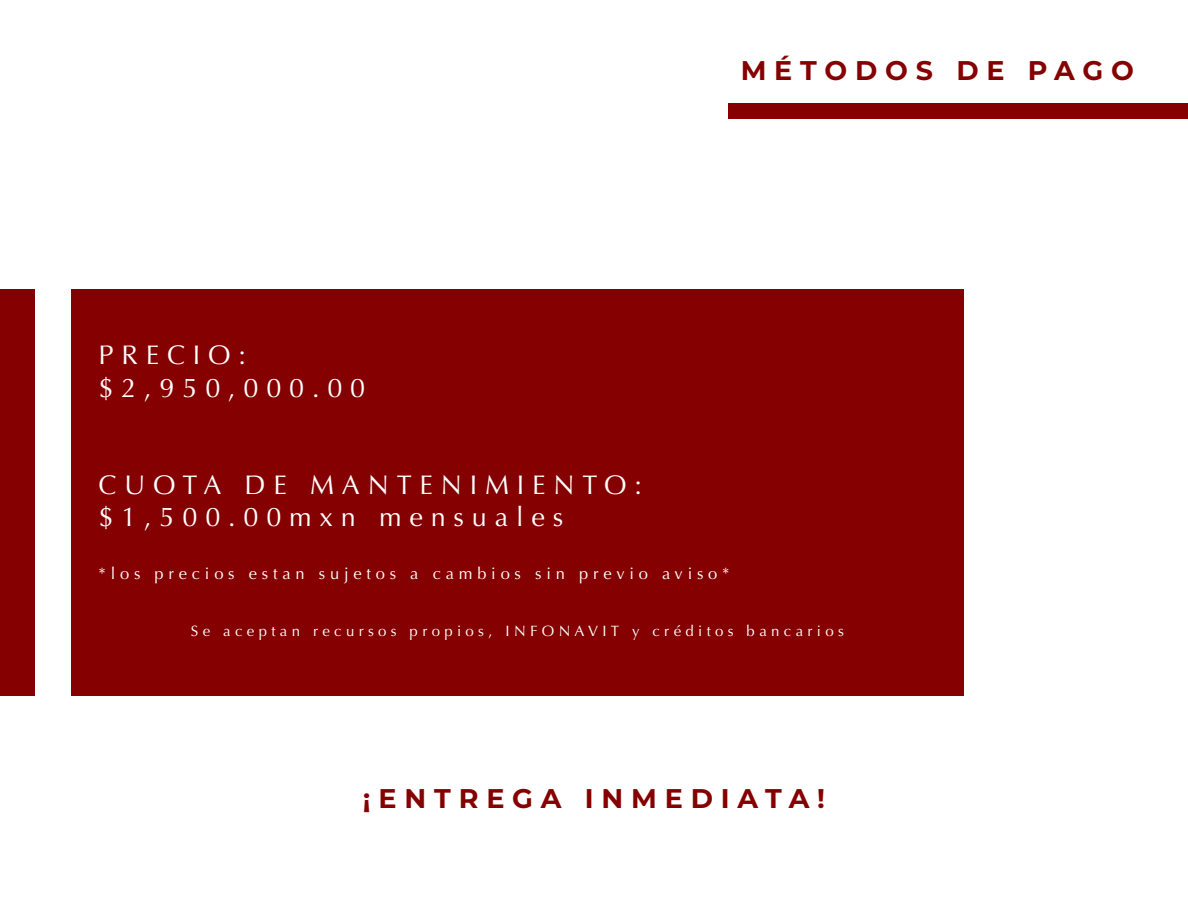
<style>
.page{position:relative;width:1188px;height:918px;background:#fff}
.page>*{position:absolute;margin:0;border:0;box-sizing:border-box;transform-origin:0 0}
.t1{font:27px/32.4px "Optima";letter-spacing:.29em;color:#fff}
.t2{font:700 27px "Montserrat";letter-spacing:.29em;color:#850000}
.t3{font:16.5px "Optima";letter-spacing:.29em;color:#fff}
.t4{font:15px "Optima";letter-spacing:.29em;color:#fff}
</style>
<div class="page">
<div style="left:71px;top:289px;width:893px;height:406px;background:#850000"></div>
<div style="left:0;top:289px;width:35px;height:406px;background:#850000"></div>
<div style="left:728px;top:103px;width:460px;height:15px;background:#850000"></div>
<p class="t2" style="left:741px;top:51px;width:395px">MÉTODOS DE PAGO</p>
<p class="t1" style="left:99px;top:339px;width:268px">PRECIO: $2,950,000.00</p>
<p class="t1" style="left:99px;top:469px;width:545px">CUOTA DE MANTENIMIENTO: $1,500.00mxn mensuales</p>
<p class="t3" style="left:99px;top:564px;width:632px">*los precios estan sujetos a cambios sin previo aviso*</p>
<p class="t4" style="left:191px;top:622px;width:655px">Se aceptan recursos propios, INFONAVIT y créditos bancarios</p>
<p class="t2" style="left:363px;top:779px;width:464px">¡ENTREGA INMEDIATA!</p>
</div>
